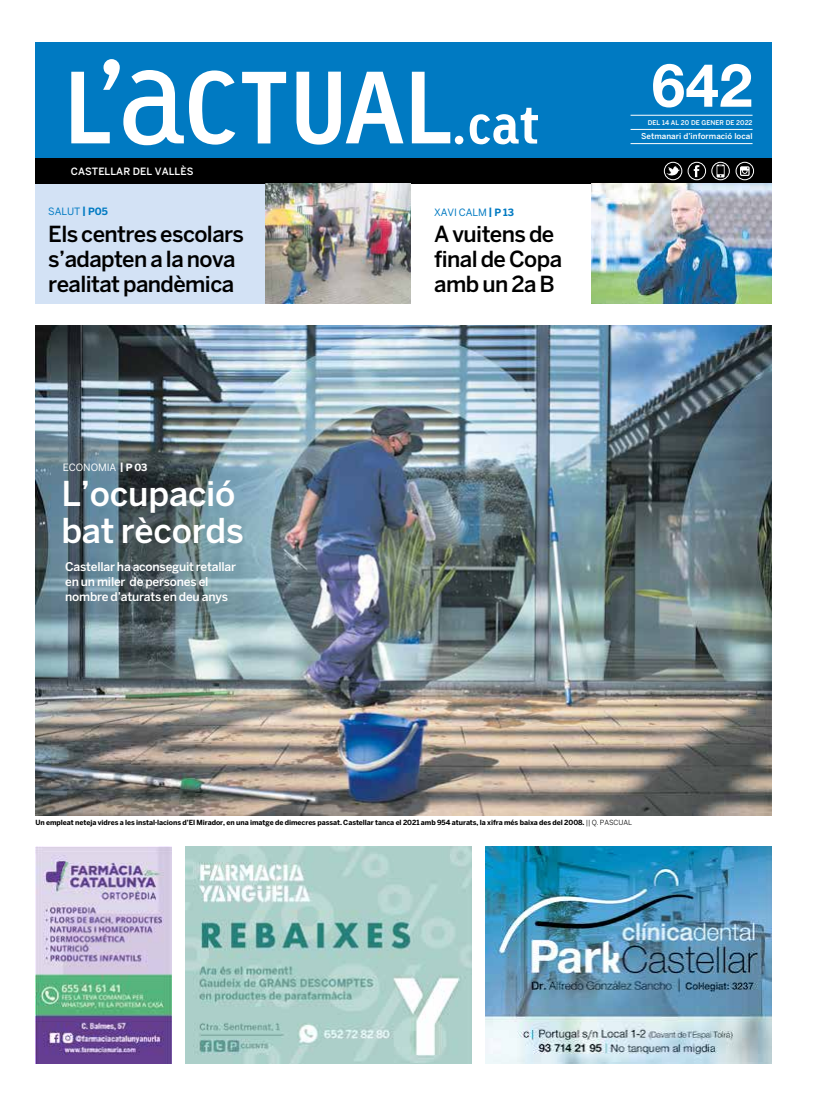
<style>
.page{position:relative;width:820px;height:1106px;background:#fff}
.page>*{position:absolute;margin:0;border:0;box-sizing:border-box;transform-origin:0 0}
.t1{font:700 60px "Helvetica Neue";color:#fff}
.t2{font:500 34px/37px "Benton Sans";letter-spacing:-.01em;color:#fff}
.t3{font:500 22px/25px "Benton Sans";letter-spacing:-.03em;color:#000}
.t4{font:500 12px/15px "Benton Sans";letter-spacing:-.02em;color:#fff}
.t5{font:10px "Benton Sans";letter-spacing:-.005em;color:#007ac2}
.t6{font:500 10px "Benton Sans";letter-spacing:.005em;color:#fff}
.t7{font:10px "Benton Sans";letter-spacing:-.005em;color:#fff}
.t8{font:500 8px "Benton Sans";letter-spacing:.005em;color:#fff}
.t9{font:700 7px "Benton Sans";letter-spacing:-.01em;color:#000}
.t10{font:500 6.5px "Benton Sans";letter-spacing:.005em;color:#fff}
.s1{font-weight:700}
.s2{font-weight:400}
</style>
<div class="page">
<img style="left:35px;top:846px;width:136px;height:217px">
<img style="left:185px;top:846px;width:286px;height:217px">
<img style="left:485px;top:846px;width:286px;height:217px">
<div style="left:35px;top:43px;width:736px;height:115px;background:#007ac2"></div>
<svg style="left:71px;top:59px;width:466px;height:87px"></svg>
<div style="left:35px;top:158px;width:736px;height:26px;background:#000"></div>
<svg style="left:666px;top:166px;width:13px;height:10px"></svg>
<div style="left:663px;top:162px;width:18px;height:18px;border:1px solid #fff;border-radius:50%"></div>
<svg style="left:693px;top:165px;width:6px;height:12px"></svg>
<div style="left:687px;top:162px;width:18px;height:18px;border:1px solid #fff;border-radius:50%"></div>
<div style="left:735px;top:162px;width:18px;height:18px;border:1px solid #fff;border-radius:50%"></div>
<svg style="left:740px;top:166px;width:9px;height:10px"></svg>
<div style="left:711px;top:162px;width:18px;height:18px;border:1px solid #fff;border-radius:50%"></div>
<svg style="left:716px;top:165px;width:8px;height:12px"></svg>
<hr style="left:630px;top:115px;width:122px;height:1px;background:#fff">
<hr style="left:630px;top:129px;width:122px;height:1px;background:#fff">
<hr style="left:630px;top:143px;width:122px;height:1px;background:#fff">
<div style="left:35px;top:184px;width:374px;height:119px;background:#d3e2f5"></div>
<img style="left:591px;top:184px;width:180px;height:119px">
<img style="left:265px;top:184px;width:145px;height:119px">
<img style="left:35px;top:325px;width:736px;height:490px">
<h3 class="t6" style="left:71px;top:165px;width:124px">CASTELLAR DEL VALLÈS</h3>
<h3 class="t5" style="left:48px;top:205px;width:61px">SALUT <span class="s1">| P05</span></h3>
<h3 class="t3" style="left:48px;top:221px;width:197px">Els centres escolars s’adapten a la nova realitat pandèmica</h3>
<h3 class="t7" style="left:63px;top:461px;width:86px">ECONOMIA <span class="s1">| P 03</span></h3>
<h2 class="t2" style="left:61px;top:475px;width:184px">L’ocupació bat rècords</h2>
<h3 class="t4" style="left:65px;top:559px;width:172px">Castellar ha aconseguit retallar en un miler de persones el nombre d’aturats en deu anys</h3>
<h3 class="t5" style="left:434px;top:207px;width:81px">XAVI CALM <span class="s1">| P 13</span></h3>
<h3 class="t3" style="left:434px;top:222px;width:129px">A vuitens de final de Copa amb un 2a B</h3>
<h1 class="t1" style="left:651px;top:38px;width:102px">642</h1>
<p class="t10" style="left:647px;top:118px;width:106px">DEL 14 AL 20 DE GENER DE 2022</p>
<p class="t8" style="left:641px;top:132px;width:113px">Setmanari d’informació local</p>
<p class="t9" style="left:35px;top:817px;width:597px">Un empleat neteja vidres a les instal·lacions d’El Mirador, en una imatge de dimecres passat. Castellar tanca el 2021 amb 954 aturats, la xifra més baixa des del 2008. <span class="s2">|| Q. PASCUAL</span></p>
</div>
